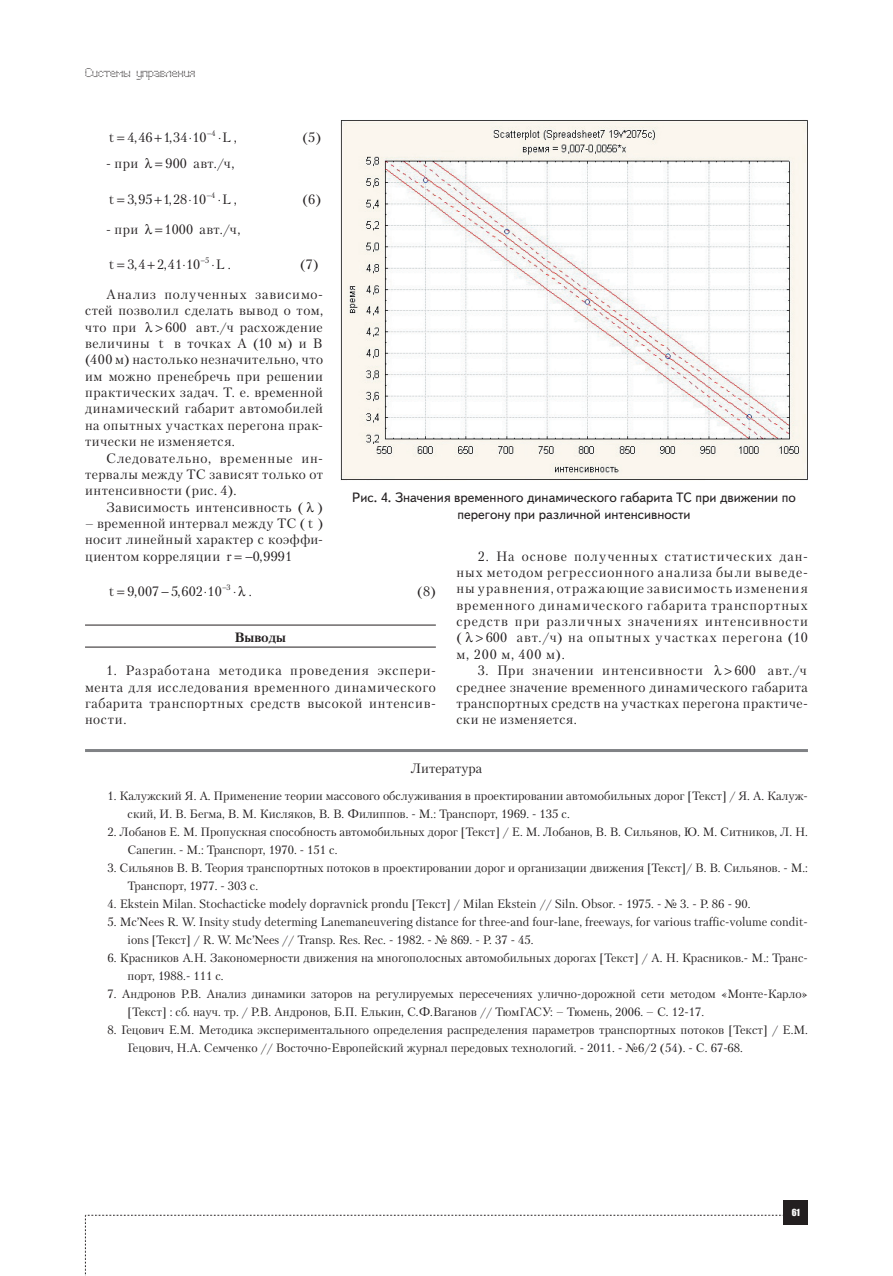
<style>
.page{position:relative;width:893px;height:1276px;background:#fff}
.page>*{position:absolute;margin:0;border:0;box-sizing:border-box;transform-origin:0 0}
.t1{font:13.5px/16.4px "Petersburg C";letter-spacing:.045em;color:#231f20;text-align:justify}
.t2{font:13.5px/16.2px "Text Book C";color:#231f20;text-align:center}
.t3{font:13.5px/16.4px "Petersburg C";letter-spacing:.07em;color:#231f20}
.t4{font:13.5px "Petersburg C";color:#231f20}
.t5{font:700 13.5px "Petersburg C";color:#231f20}
.t6{font:12px/18px "Petersburg C";color:#231f20}
.t7{font:12px "Perfo";letter-spacing:.015em;color:#231f20}
.t8{font:9px "Impact";color:#fff}
</style>
<div class="page">
<svg style="left:85px;top:1215px;width:699px;height:61px"></svg>
<div style="left:784px;top:1200px;width:24px;height:25px;background:#231f20"></div>
<hr style="left:85px;top:624px;width:351px;height:1px;background:#231f20">
<hr style="left:85px;top:647px;width:351px;height:1px;background:#231f20">
<img style="left:340px;top:120px;width:468px;height:360px">
<hr style="left:85px;top:749px;width:723px;height:3px;background:#808285">
<p class="t7" style="left:85px;top:66px;width:112px">Системы управления</p>
<p class="t1" style="left:109px;top:129px;width:7px">t</p>
<p class="t1" style="left:127px;top:129px;width:111px">4 46 1 34 10 <sup>4</sup> ⋅L ,</p>
<p class="t1" style="left:134px;top:129px;width:5px">,</p>
<p class="t1" style="left:169px;top:129px;width:5px">,</p>
<p class="t1" style="left:303px;top:129px;width:20px">(5)</p>
<p class="t1" style="left:106px;top:155px;width:34px">- при</p>
<p class="t1" style="left:166px;top:155px;width:70px">900 авт./ч,</p>
<p class="t1" style="left:109px;top:191px;width:7px">t</p>
<p class="t1" style="left:127px;top:191px;width:111px">3 95 1 28 10 <sup>4</sup> ⋅L ,</p>
<p class="t1" style="left:134px;top:191px;width:5px">,</p>
<p class="t1" style="left:169px;top:191px;width:5px">,</p>
<p class="t1" style="left:303px;top:191px;width:20px">(6)</p>
<p class="t1" style="left:106px;top:220px;width:34px">- при</p>
<p class="t1" style="left:165px;top:220px;width:77px">1000 авт./ч,</p>
<p class="t1" style="left:109px;top:256px;width:7px">t</p>
<p class="t1" style="left:127px;top:256px;width:105px">34 24110 <sup>5</sup>⋅L.</p>
<p class="t1" style="left:134px;top:256px;width:5px">,</p>
<p class="t1" style="left:164px;top:256px;width:5px">,</p>
<p class="t1" style="left:300px;top:256px;width:20px">(7)</p>
<p class="t1" style="left:85px;top:286px;width:240px;text-indent:21px">Анализ полученных зависимо&shy;стей позволил сделать вывод о том, что при</p>
<p class="t1" style="left:85px;top:319px;width:240px;text-indent:80px">600 авт./ч расхождение величины t в точках А (10 м) и В (400 м) настолько незначительно, что им можно пренебречь при решении практических задач. Т. е. временной динамический габарит автомобилей на опытных участках перегона прак&shy;тически не изменяется.</p>
<p class="t1" style="left:85px;top:449px;width:240px;text-indent:21px">Следовательно, временные ин&shy;тервалы между ТС зависят только от интенсивности (рис. 4).</p>
<p class="t1" style="left:106px;top:498px;width:218px">Зависимость интенсивность ( )</p>
<p class="t1" style="left:85px;top:515px;width:240px">– временной интервал между ТС ( t ) носит линейный характер с коэффи&shy;циентом корреляции r −0,9991</p>
<p class="t1" style="left:109px;top:583px;width:7px">t</p>
<p class="t1" style="left:127px;top:583px;width:111px">9 007 5 602 10 <sup>3</sup> ⋅</p>
<p class="t1" style="left:134px;top:583px;width:5px">,</p>
<p class="t1" style="left:178px;top:583px;width:5px">,</p>
<p class="t1" style="left:249px;top:583px;width:5px">.</p>
<p class="t1" style="left:417px;top:583px;width:20px">(8)</p>
<p class="t5" style="left:235px;top:629px;width:53px">Выводы</p>
<p class="t1" style="left:85px;top:662px;width:352px;text-indent:21px">1. Разработана методика проведения экспери&shy;мента для исследования временного динамического габарита транспортных средств высокой интенсив&shy;ности.</p>
<p class="t2" style="left:352px;top:490px;width:445px">Рис. 4. Значения временного динамического габарита ТС при движении по перегону при различной интенсивности</p>
<p class="t1" style="left:456px;top:547px;width:353px;text-indent:21px">2. На основе полученных статистических дан&shy;ных методом регрессионного анализа были выведе&shy;ны уравнения, отражающие зависимость изменения временного динамического габарита транспортных средств при различных значениях интенсивности (</p>
<p class="t3" style="left:456px;top:629px;width:353px;text-indent:29px">600 авт./ч) на опытных участках перегона (10 м, 200 м, 400 м).</p>
<p class="t1" style="left:478px;top:662px;width:227px">3. При значении интенсивности</p>
<p class="t1" style="left:456px;top:662px;width:353px;text-indent:278px">600 авт./ч среднее значение временного динамического габарита транспортных средств на участках перегона практиче&shy;ски не изменяется.</p>
<p class="t4" style="left:411px;top:760px;width:73px">Литература</p>
<p class="t6" style="left:128px;top:786px;width:682px;text-indent:-20px">1. Калужский Я. А. Применение теории массового обслуживания в проектировании автомобильных дорог [Текст] / Я. А. Калуж&shy;ский, И. В. Бегма, В. М. Кисляков, В. В. Филиппов. - М.: Транспорт, 1969. - 135 с.</p>
<p class="t6" style="left:128px;top:822px;width:682px;text-indent:-20px">2. Лобанов Е. М. Пропускная способность автомобильных дорог [Текст] / Е. М. Лобанов, В. В. Сильянов, Ю. М. Ситников, Л. Н.<br>Сапегин. - М.: Транспорт, 1970. - 151 с.</p>
<p class="t6" style="left:128px;top:858px;width:682px;text-indent:-20px">3. Сильянов В. В. Теория транспортных потоков в проектировании дорог и организации движения [Текст]/ В. В. Сильянов. - М.:<br>Транспорт, 1977. - 303 с.</p>
<p class="t6" style="left:108px;top:894px;width:644px">4. Ekstein Milan. Stochacticke modely dopravnick prondu [Текст] / Milan Ekstein // Siln. Obsor. - 1975. - № 3. - P. 86 - 90.</p>
<p class="t6" style="left:128px;top:912px;width:682px;text-indent:-20px">5. Mc’Nеes R. W. Insity study determing Lanemaneuvering distance for thrеe-and four-lane, freeways, for various traffic-volume condit&shy;ions [Текст] / R. W. Mc’Nеes // Transp. Res. Rec. - 1982. - № 869. - P. 37 - 45.</p>
<p class="t6" style="left:128px;top:948px;width:682px;text-indent:-20px">6. Красников А.Н. Закономерности движения на многополосных автомобильных дорогах [Текст] / А. Н. Красников.- М.: Транс&shy;порт, 1988.- 111 с.</p>
<p class="t6" style="left:128px;top:984px;width:682px;text-indent:-20px">7. Андронов Р.В. Анализ динамики заторов на регулируемых пересечениях улично-дорожной сети методом «Монте-Карло» [Текст] : сб. науч. тр. / Р.В. Андронов, Б.П. Елькин, С.Ф.Ваганов // ТюмГАСУ: – Тюмень, 2006. – С. 12-17.</p>
<p class="t6" style="left:128px;top:1020px;width:682px;text-indent:-20px">8. Гецович Е.М. Методика экспериментального определения распределения параметров транспортных потоков [Текст] / Е.М.<br>Гецович, Н.А. Семченко // Восточно-Европейский журнал передовых технологий. - 2011. - №6/2 (54). - С. 67-68.</p>
<p class="t8" style="left:792px;top:1205px;width:10px">61</p>
</div>
